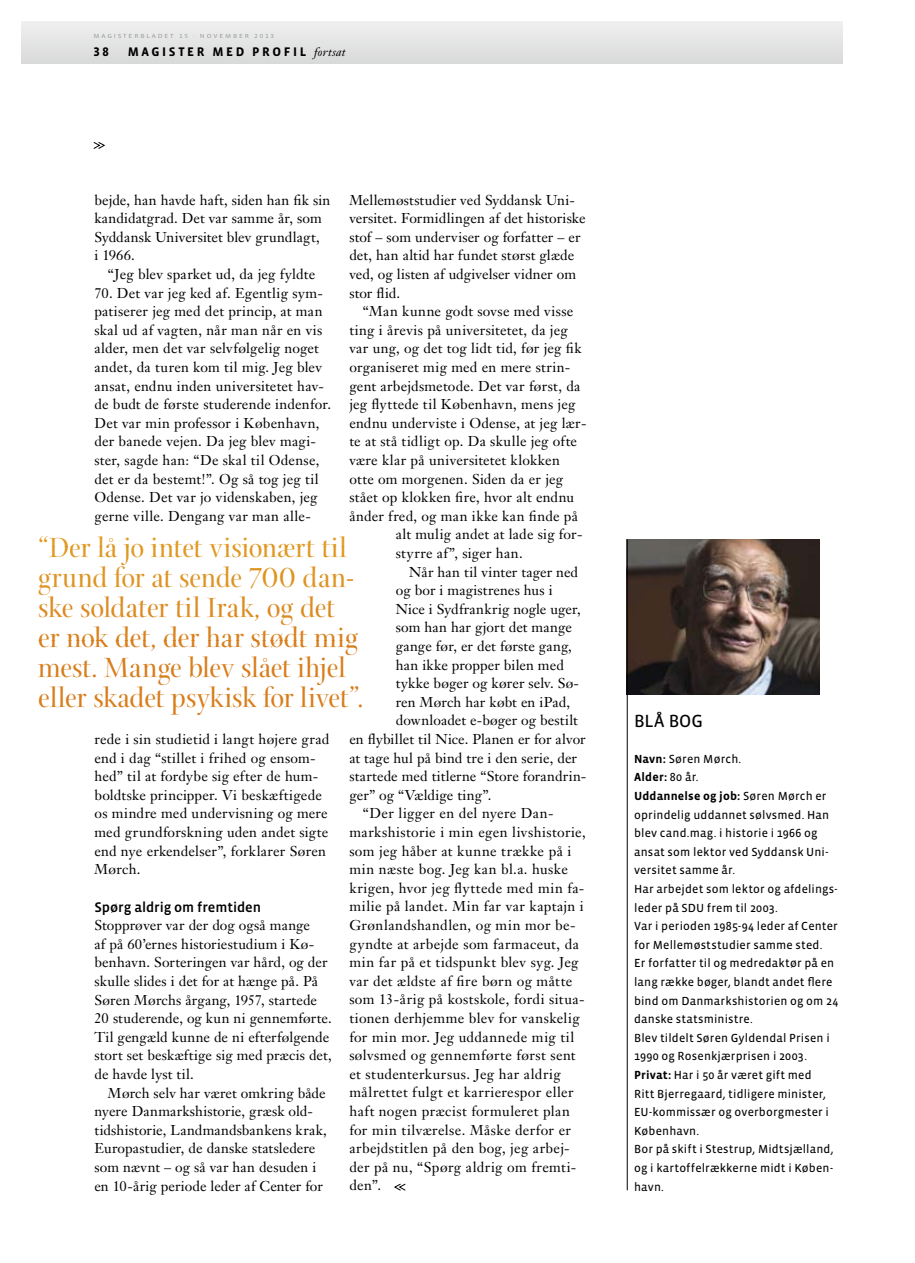
<style>
.page{position:relative;width:915px;height:1263px;background:#fff}
.page>*{position:absolute;margin:0;border:0;box-sizing:border-box;transform-origin:0 0}
.t1{font:30px/30px "Arepo";letter-spacing:-.005em;color:#d87d1b}
.t2{font:18px "Vista Sans OT";color:#000}
.t3{font:500 14.25px "Vista Sans OT";letter-spacing:-.005em;color:#000}
.t4{font:14.1px/18.6px "Janson Text";letter-spacing:.015em;color:#000}
.t5{font:14.1px "Janson Text";letter-spacing:.035em;color:#000}
.t6{font:700 12.75px "Vista Sans OT";letter-spacing:.2em;color:#000}
.t7{font:12px/18.6px "Vista Sans OT";letter-spacing:.015em;color:#000}
.t8{font:6px "Vista Sans OT";letter-spacing:.25em;color:#979898;scale:1.2 1}
.s1{font-family:"Janson Text";font-weight:400;font-style:italic;font-size:12px}
.s2{color:#e19b22}
.s3{color:#e09a22}
.s4{color:#e19a22}
.s5{color:#de9323}
.s6{color:#df9522}
.s7{color:#df9422}
.s8{color:#dc8a20}
.s9{color:#dc8c21}
.s10{color:#dc8b21}
.s11{color:#db871f}
.s12{color:#d9811d}
.s13{color:#d9821d}
.s14{color:#d87e1c}
.s15{font-weight:700}
</style>
<div class="page">
<svg style="left:394px;top:1183px;width:12px;height:8px"></svg>
<img style="left:627px;top:539px;width:192px;height:155px">
<hr style="left:626px;top:539px;width:1px;height:651px;background:#000">
<svg style="left:93px;top:142px;width:12px;height:7px"></svg>
<div style="left:21px;top:21px;width:821px;height:43px;background:#e4e4e4"></div>
<p class="t8" style="left:94px;top:33px;width:152px">MAGISTERBLADET 15 · NOVEMBER 2013</p>
<p class="t6" style="left:94px;top:45px;width:17px">38</p>
<p class="t6" style="left:128px;top:45px;width:219px">MAGISTER MED PROFIL <span class="s1">fortsat</span></p>
<p class="t4" style="left:349px;top:192px;width:238px">Mellemøststudier ved Syddansk Uni&shy;versitet. Formidlingen af det historiske stof – som underviser og forfatter – er det, han altid har fundet størst glæde ved, og listen af udgivelser vidner om stor flid.</p>
<p class="t4" style="left:363px;top:303px;width:212px">“Man kunne godt sovse med visse</p>
<p class="t4" style="left:349px;top:322px;width:220px">ting i årevis på universitetet, da jeg</p>
<p class="t4" style="left:349px;top:341px;width:233px">var ung, og det tog lidt tid, før jeg fik</p>
<p class="t4" style="left:349px;top:359px;width:222px">organiseret mig med en mere strin-</p>
<p class="t4" style="left:349px;top:378px;width:232px">gent arbejdsmetode. Det var først, da</p>
<p class="t4" style="left:349px;top:396px;width:227px">jeg flyttede til København, mens jeg</p>
<p class="t4" style="left:349px;top:415px;width:238px">endnu underviste i Odense, at jeg lær-</p>
<p class="t4" style="left:349px;top:434px;width:229px">te at stå tidligt op. Da skulle jeg ofte</p>
<p class="t4" style="left:349px;top:452px;width:212px">være klar på universitetet klokken</p>
<p class="t4" style="left:349px;top:471px;width:215px">otte om morgenen. Siden da er jeg</p>
<p class="t4" style="left:349px;top:489px;width:226px">stået op klokken fire, hvor alt endnu</p>
<p class="t4" style="left:349px;top:508px;width:230px">ånder fred, og man ikke kan finde på</p>
<p class="t4" style="left:395px;top:527px;width:188px">alt mulig andet at lade sig for-</p>
<p class="t4" style="left:395px;top:545px;width:128px">styrre af”, siger han.</p>
<p class="t4" style="left:409px;top:564px;width:170px">Når han til vinter tager ned</p>
<p class="t4" style="left:395px;top:582px;width:158px">og bor i magistrenes hus i</p>
<p class="t4" style="left:395px;top:601px;width:186px">Nice i Sydfrankrig nogle uger,</p>
<p class="t4" style="left:395px;top:619px;width:178px">som han har gjort det mange</p>
<p class="t4" style="left:395px;top:638px;width:177px">gange før, er det første gang,</p>
<p class="t4" style="left:395px;top:657px;width:169px">han ikke propper bilen med</p>
<p class="t4" style="left:395px;top:675px;width:185px">tykke bøger og kører selv. Sø-</p>
<p class="t4" style="left:395px;top:694px;width:176px">ren Mørch har købt en iPad,</p>
<p class="t4" style="left:395px;top:712px;width:183px">downloadet e-bøger og bestilt</p>
<p class="t4" style="left:349px;top:731px;width:238px">en flybillet til Nice. Planen er for alvor</p>
<p class="t4" style="left:349px;top:750px;width:229px">at tage hul på bind tre i den serie, der</p>
<p class="t4" style="left:349px;top:768px;width:238px">startede med titlerne “Store forandrin-</p>
<p class="t4" style="left:349px;top:787px;width:143px">ger” og “Vældige ting”.</p>
<p class="t4" style="left:363px;top:805px;width:192px">“Der ligger en del nyere Dan-</p>
<p class="t4" style="left:349px;top:824px;width:238px">markshistorie i min egen livshistorie,</p>
<p class="t4" style="left:349px;top:843px;width:223px">som jeg håber at kunne trække på i</p>
<p class="t4" style="left:349px;top:861px;width:220px">min næste bog. Jeg kan bl.a. huske</p>
<p class="t4" style="left:349px;top:880px;width:236px">krigen, hvor jeg flyttede med min fa-</p>
<p class="t5" style="left:349px;top:901px;width:236px">milie på landet. Min far var kaptajn i</p>
<p class="t4" style="left:349px;top:917px;width:228px">Grønlandshandlen, og min mor be-</p>
<p class="t4" style="left:349px;top:936px;width:231px">gyndte at arbejde som farmaceut, da</p>
<p class="t5" style="left:349px;top:956px;width:230px">min far på et tidspunkt blev syg. Jeg</p>
<p class="t4" style="left:349px;top:973px;width:224px">var det ældste af fire børn og måtte</p>
<p class="t4" style="left:349px;top:991px;width:236px">som 13-årig på kostskole, fordi situa-</p>
<p class="t4" style="left:349px;top:1010px;width:232px">tionen derhjemme blev for vanskelig</p>
<p class="t4" style="left:349px;top:1029px;width:226px">for min mor. Jeg uddannede mig til</p>
<p class="t4" style="left:349px;top:1047px;width:228px">sølvsmed og gennemførte først sent</p>
<p class="t4" style="left:349px;top:1066px;width:213px">et studenterkursus. Jeg har aldrig</p>
<p class="t4" style="left:349px;top:1084px;width:226px">målrettet fulgt et karrierespor eller</p>
<p class="t4" style="left:349px;top:1103px;width:222px">haft nogen præcist formuleret plan</p>
<p class="t4" style="left:349px;top:1122px;width:223px">for min tilværelse. Måske derfor er</p>
<p class="t4" style="left:349px;top:1140px;width:222px">arbejdstitlen på den bog, jeg arbej-</p>
<p class="t4" style="left:349px;top:1159px;width:228px">der på nu, “Spørg aldrig om fremti-</p>
<p class="t4" style="left:349px;top:1177px;width:33px">den”.</p>
<p class="t4" style="left:94px;top:192px;width:237px">bejde, han havde haft, siden han fik sin kandidatgrad. Det var samme år, som<br>Syddansk Universitet blev grundlagt,<br>i 1966.</p>
<p class="t4" style="left:108px;top:266px;width:209px">“Jeg blev sparket ud, da jeg fyldte</p>
<p class="t4" style="left:94px;top:285px;width:238px">70. Det var jeg ked af. Egentlig sym&shy;patiserer jeg med det princip, at man skal ud af vagten, når man når en vis alder, men det var selvfølgelig noget andet, da turen kom til mig. Jeg blev ansat, endnu inden universitetet hav&shy;de budt de første studerende indenfor.<br>Det var min professor i København, der banede vejen. Da jeg blev magi&shy;ster, sagde han: “De skal til Odense, det er da bestemt!”. Og så tog jeg til Odense. Det var jo videnskaben, jeg gerne ville. Dengang var man alle-</p>
<h1 class="t1" style="left:38px;top:537px;width:326px"><span class="s2">“D</span><span class="s3">er</span> <span class="s2">lå j</span><span class="s3">o</span> <span class="s2">i</span><span class="s3">n</span><span class="s4">t</span><span class="s3">e</span><span class="s4">t</span> <span class="s3">v</span><span class="s2">i</span><span class="s3">s</span><span class="s2">i</span><span class="s3">onær</span><span class="s4">t t</span><span class="s2">il </span><span class="s5">grun</span><span class="s6">d f</span><span class="s5">or at sen</span><span class="s6">d</span><span class="s5">e</span> <span class="s7">700</span> <span class="s6">d</span><span class="s5">an&shy;</span><span class="s8">s</span><span class="s9">k</span><span class="s8">e so</span><span class="s9">ld</span><span class="s8">a</span><span class="s10">t</span><span class="s8">er</span> <span class="s10">t</span><span class="s9">il I</span><span class="s8">ra</span><span class="s9">k</span><span class="s11">,</span> <span class="s8">og</span> <span class="s9">d</span><span class="s8">e</span><span class="s10">t </span><span class="s12">er no</span><span class="s13">k d</span><span class="s12">et</span><span class="s14">,</span> <span class="s13">d</span><span class="s12">er</span> <span class="s13">h</span><span class="s12">ar stø</span><span class="s13">d</span><span class="s12">t m</span><span class="s13">i</span><span class="s12">g </span>mest. Mange blev slået ihjel eller skadet psykisk for livet”.</h1>
<p class="t4" style="left:94px;top:731px;width:236px">rede i sin studietid i langt højere grad end i dag “stillet i frihed og ensom&shy;hed” til at fordybe sig efter de hum&shy;boldtske principper. Vi beskæftigede os mindre med undervisning og mere med grundforskning uden andet sigte end nye erkendelser”, forklarer Søren Mørch.</p>
<p class="t3" style="left:94px;top:900px;width:168px">Spørg aldrig om fremtiden</p>
<p class="t4" style="left:94px;top:917px;width:239px">Stopprøver var der dog også mange<br>af på 60’ernes historiestudium i Kø&shy;benhavn. Sorteringen var hård, og der skulle slides i det for at hænge på. På Søren Mørchs årgang, 1957, startede 20 studerende, og kun ni gennemførte.<br>Til gengæld kunne de ni efterfølgende stort set beskæftige sig med præcis det, de havde lyst til.</p>
<p class="t4" style="left:94px;top:1085px;width:234px;text-indent:13px">Mørch selv har været omkring både nyere Danmarkshistorie, græsk old&shy;tidshistorie, Landmandsbankens krak, Europastudier, de danske statsledere som nævnt – og så var han desuden i en 10-årig periode leder af Center for</p>
<p class="t2" style="left:634px;top:712px;width:70px">BLÅ BOG</p>
<p class="t7" style="left:634px;top:750px;width:206px"><span class="s15">Navn:</span> Søren Mørch.<br><span class="s15">Alder:</span> 80 år.<br><span class="s15">Uddannelse og job:</span> Søren Mørch er oprindelig uddannet sølvsmed. Han blev cand.mag. i historie i 1966 og ansat som lektor ved Syddansk Uni&shy;versitet samme år.<br>Har arbejdet som lektor og afdelings&shy;leder på SDU frem til 2003.<br>Var i perioden 1985-94 leder af Center for Mellemøststudier samme sted.<br>Er forfatter til og medredaktør på en lang række bøger, blandt andet flere bind om Danmarkshistorien og om 24 danske statsministre.<br>Blev tildelt Søren Gyldendal Prisen i<br>1990 og Rosenkjærprisen i 2003.<br><span class="s15">Privat:</span> Har i 50 år været gift med<br>Ritt Bjerregaard, tidligere minister,<br>EU-kommissær og overborgmester i<br>København.<br>Bor på skift i Stestrup, Midtsjælland, og i kartoffelrækkerne midt i Køben&shy;havn.</p>
</div>
